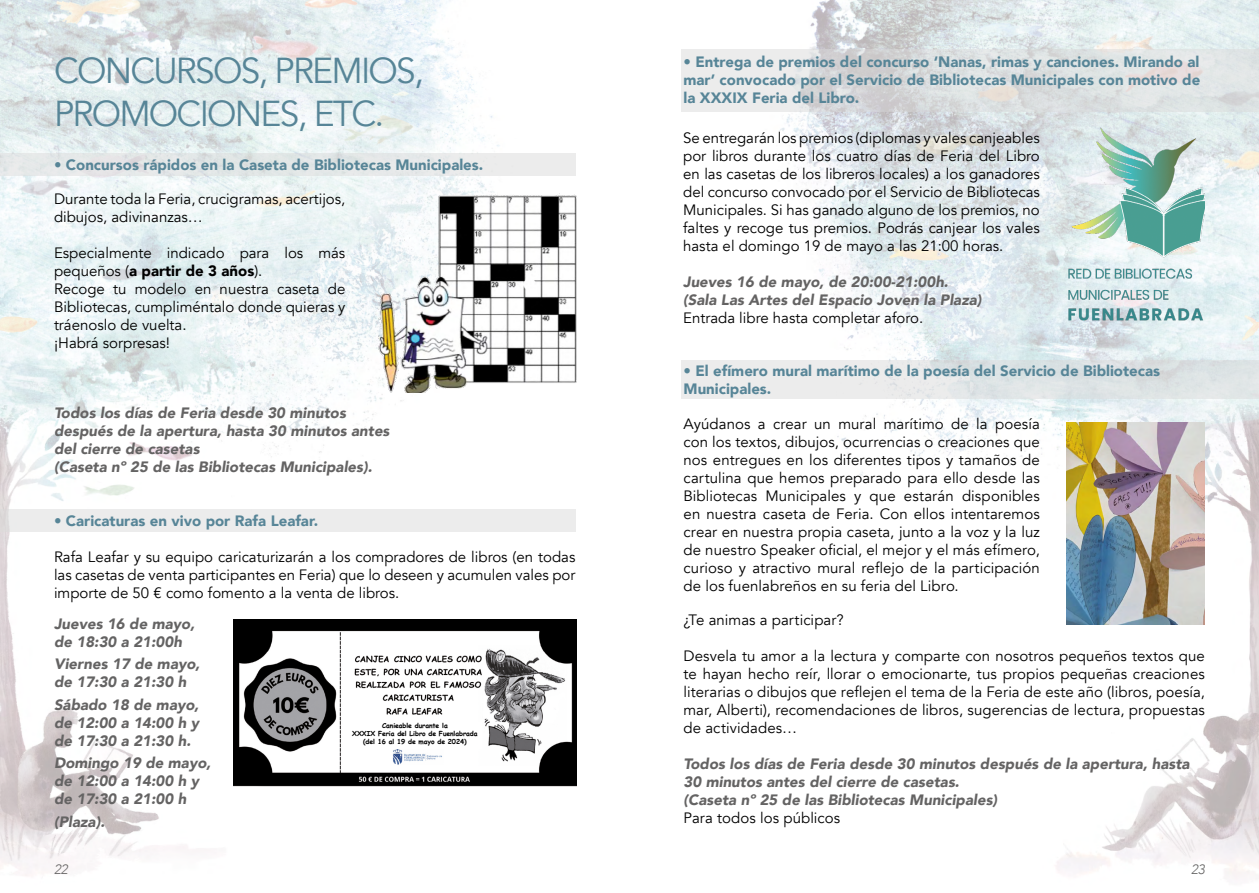
<style>
.page{position:relative;width:1259px;height:893px;background:#fff}
.page>*{position:absolute;margin:0;border:0;box-sizing:border-box;transform-origin:0 0}
.t1{font:36px/43.2px "Avenir";letter-spacing:-.05em;color:#578597}
.t2{font:15px/18px "Avenir";color:#000;text-align:justify}
.t3{font:italic 900 15px/18px "Avenir";color:#646363}
.t4{font:900 15px/18px "Avenir";color:#578597;text-align:justify}
.t5{font:italic 300 13.5px "Avenir";color:#646363}
.t6{font:700 6.75px/8.1px "Comic Sans MS";letter-spacing:-.01em;color:#000;text-align:center}
.s1{font-weight:900}
</style>
<div class="page">
<img style="left:0;top:0;width:1259px;height:880px">
<div style="left:0;top:153px;width:575px;height:22px;background:#e5e8e8"></div>
<div style="left:0;top:510px;width:575px;height:22px;background:#ececec"></div>
<svg style="left:681px;top:49px;width:578px;height:63px;background:#dee0e0"></svg>
<div style="left:681px;top:360px;width:578px;height:39px;background:linear-gradient(to right,#eeeded,#d8dfe1)"></div>
<img style="left:1063px;top:128px;width:142px;height:202px">
<img style="left:1066px;top:422px;width:139px;height:202px">
<img style="left:378px;top:192px;width:202px;height:200px">
<img style="left:234px;top:620px;width:342px;height:166px">
<div style="left:348px;top:722px;width:134px;height:26px;background:#fff"></div>
<h1 class="t1" style="left:54px;top:49px;width:371px">CONCURSOS, PREMIOS,<br>PROMOCIONES, ETC.</h1>
<p class="t4" style="left:54px;top:155px;width:431px">• Concursos rápidos en la Caseta de Bibliotecas Municipales.</p>
<p class="t2" style="left:54px;top:190px;width:293px">Durante toda la Feria, crucigramas, acertijos, dibujos, adivinanzas…</p>
<p class="t2" style="left:54px;top:244px;width:293px;text-align:left">Especialmente indicado para los más pequeños (<span class="s1">a partir de 3 años</span>).<br>Recoge tu modelo en nuestra caseta de<br>Bibliotecas, cumpliméntalo donde quieras y tráenoslo de vuelta.<br>¡Habrá sorpresas!</p>
<p class="t3" style="left:54px;top:403px;width:337px">Todos los días de Feria desde 30 minutos después de la apertura, hasta 30 minutos antes del cierre de casetas<br>(Caseta nº 25 de las Bibliotecas Municipales).</p>
<p class="t4" style="left:54px;top:512px;width:266px">• Caricaturas en vivo por Rafa Leafar.</p>
<p class="t2" style="left:54px;top:548px;width:523px">Rafa Leafar y su equipo caricaturizarán a los compradores de libros (en todas las casetas de venta participantes en Feria) que lo deseen y acumulen vales por importe de 50 € como fomento a la venta de libros.</p>
<p class="t3" style="left:54px;top:614px;width:142px">Jueves 16 de mayo, de 18:30 a 21:00h</p>
<p class="t3" style="left:54px;top:655px;width:147px">Viernes 17 de mayo, de 17:30 a 21:30 h</p>
<p class="t3" style="left:54px;top:695px;width:147px;text-align:justify">Sábado 18 de mayo, de 12:00 a 14:00 h y de 17:30 a 21:30 h.</p>
<p class="t3" style="left:54px;top:754px;width:158px">Domingo 19 de mayo, de 12:00 a 14:00 h y de 17:30 a 21:00 h</p>
<p class="t3" style="left:54px;top:812px;width:52px">(Plaza).</p>
<p class="t6" style="left:352px;top:721px;width:127px">Canieable durante la<br>XXXIX Feria del Libro de Fuenlabrada (del 16 al 19 de mayo de 2024)</p>
<p class="t4" style="left:683px;top:52px;width:518px">• Entrega de premios del concurso ‘Nanas, rimas y canciones. Mirando al mar’ convocado por el Servicio de Bibliotecas Municipales con motivo de la XXXIX Feria del Libro.</p>
<p class="t2" style="left:683px;top:129px;width:358px">Se entregarán los premios (diplomas y vales canjeables por libros durante los cuatro días de Feria del Libro en las casetas de los libreros locales) a los ganadores del concurso convocado por el Servicio de Bibliotecas Municipales. Si has ganado alguno de los premios, no faltes y recoge tus premios. Podrás canjear los vales hasta el domingo 19 de mayo a las 21:00 horas.</p>
<p class="t3" style="left:683px;top:272px;width:300px">Jueves 16 de mayo, de 20:00-21:00h. (Sala Las Artes del Espacio Joven la Plaza)</p>
<p class="t2" style="left:683px;top:309px;width:241px">Entrada libre hasta completar aforo.</p>
<p class="t4" style="left:683px;top:362px;width:478px">• El efímero mural marítimo de la poesía del Servicio de Bibliotecas<br>Municipales.</p>
<p class="t2" style="left:683px;top:415px;width:358px">Ayúdanos a crear un mural marítimo de la poesía con los textos, dibujos, ocurrencias o creaciones que nos entregues en los diferentes tipos y tamaños de cartulina que hemos preparado para ello desde las Bibliotecas Municipales y que estarán disponibles en nuestra caseta de Feria. Con ellos intentaremos crear en nuestra propia caseta, junto a la voz y la luz de nuestro Speaker oficial, el mejor y el más efímero, curioso y atractivo mural reflejo de la participación de los fuenlabreños en su feria del Libro.</p>
<p class="t2" style="left:683px;top:612px;width:162px">¿Te animas a participar?</p>
<p class="t2" style="left:683px;top:648px;width:523px">Desvela tu amor a la lectura y comparte con nosotros pequeños textos que te hayan hecho reír, llorar o emocionarte, tus propios pequeñas creaciones literarias o dibujos que reflejen el tema de la Feria de este año (libros, poesía, mar, Alberti), recomendaciones de libros, sugerencias de lectura, propuestas de actividades…</p>
<p class="t3" style="left:683px;top:755px;width:508px">Todos los días de Feria desde 30 minutos después de la apertura, hasta<br>30 minutos antes del cierre de casetas.<br>(Caseta nº 25 de las Bibliotecas Municipales)</p>
<p class="t2" style="left:683px;top:810px;width:158px">Para todos los públicos</p>
<p class="t5" style="left:54px;top:861px;width:15px">22</p>
<p class="t5" style="left:1191px;top:861px;width:15px">23</p>
</div>
